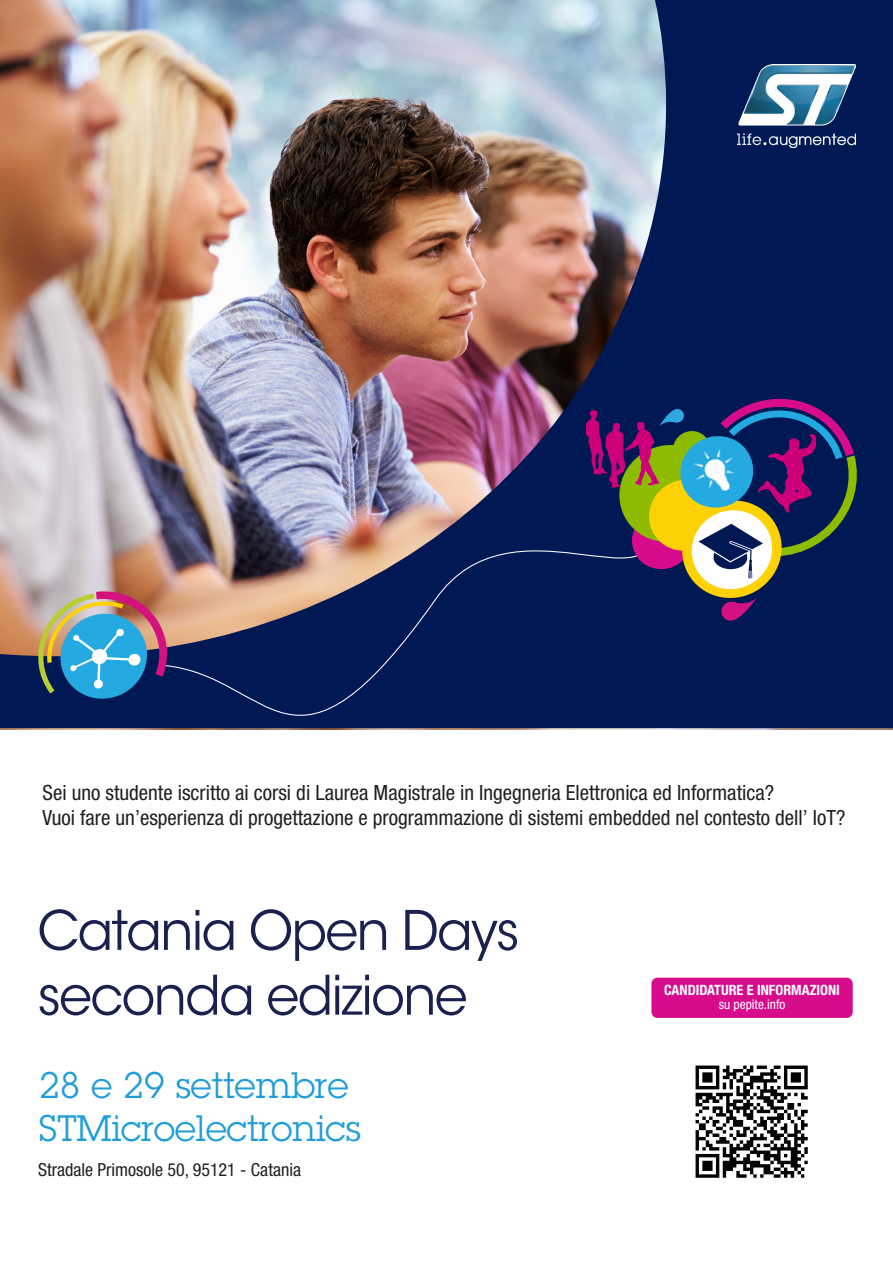
<style>
.page{position:relative;width:893px;height:1263px;background:#fff}
.page>*{position:absolute;margin:0;border:0;box-sizing:border-box;transform-origin:0 0}
.t1{font:54px/64.8px "ITC Avant Garde Std";letter-spacing:-.03em;color:#1a214e;scale:.96 1}
.t2{font:36px/43.2px "Lubalin Graph Std";color:#1e9dd8}
.t3{font:condensed 21px/25.2px "Helvetica Neue LT Std";color:#231f20}
.t4{font:condensed 18px "Helvetica Neue LT Std";color:#231f20}
.t5{font:700 condensed 14.25px "Helvetica Neue LT Std";color:#fff}
.t6{font:condensed 13.35px "Helvetica Neue LT Std";color:#fff}
</style>
<div class="page">
<img style="left:0;top:0;width:893px;height:728px">
<img style="left:737px;top:65px;width:118px;height:82px">
<img style="left:164px;top:491px;width:496px;height:239px">
<svg style="left:35px;top:589px;width:133px;height:111px;background:#6e899a"></svg>
<svg style="left:586px;top:391px;width:275px;height:230px;background:#46425a"></svg>
<img style="left:684px;top:438px;width:64px;height:64px">
<div style="left:651px;top:978px;width:202px;height:40px;background:#d70c8c;border-radius:6px"></div>
<img style="left:695px;top:1065px;width:113px;height:113px">
<p class="t3" style="left:43px;top:779px;width:804px">Sei uno studente iscritto ai corsi di Laurea Magistrale in Ingegneria Elettronica ed Informatica?<br>Vuoi fare un’esperienza di progettazione e programmazione di sistemi embedded nel contesto dell’ IoT?</p>
<h1 class="t1" style="left:38px;top:899px;width:504px">Catania Open Days seconda edizione</h1>
<h2 class="t2" style="left:39px;top:1063px;width:323px">28 e 29 settembre<br>STMicroelectronics</h2>
<p class="t4" style="left:38px;top:1159px;width:264px">Stradale Primosole 50, 95121 - Catania</p>
<p class="t5" style="left:664px;top:981px;width:177px">CANDIDATURE E INFORMAZIONI</p>
<p class="t6" style="left:719px;top:997px;width:68px">su pepite.info</p>
</div>
